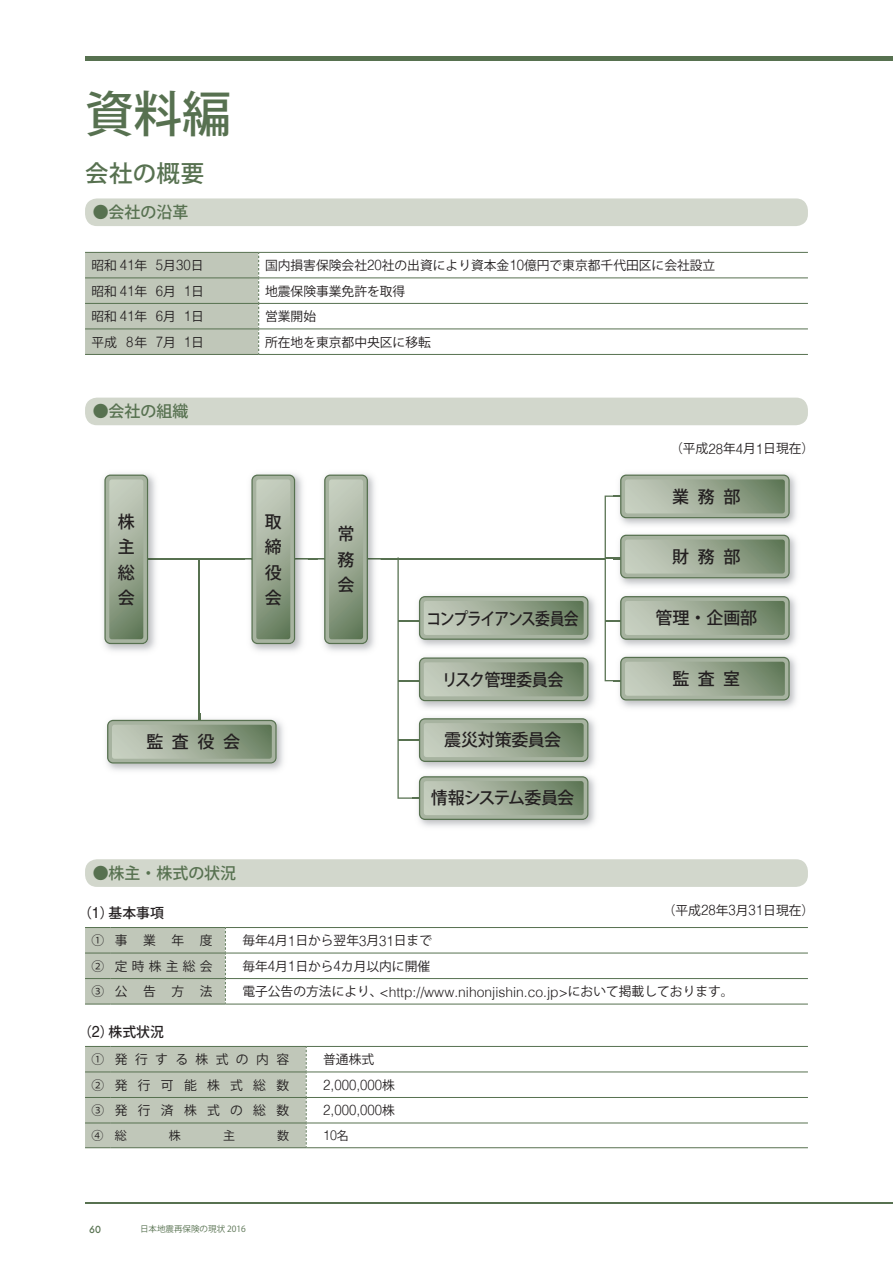
<style>
.page{position:relative;width:893px;height:1263px;background:#fff}
.page>*{position:absolute;margin:0;border:0;box-sizing:border-box;transform-origin:0 0}
.t1{font:500 48.9px "Koz Go Pro";color:#577150}
.t2{font:500 23.4px "Koz Go Pro";letter-spacing:.02em;color:#577150}
.t3{font:500 16.95px/25.5px "Koz Go Pro";letter-spacing:-.03em;color:#231f20;text-align:justify}
.t4{font:500 16.95px "Koz Go Pro";letter-spacing:-.07em;color:#231f20;scale:.87 1}
.t5{font:500 16.95px "Koz Go Pro";letter-spacing:-.055em;color:#231f20}
.t6{font:500 16.95px "Koz Go Pro";letter-spacing:-.03em;color:#231f20;scale:.95 1}
.t7{font:500 15.9px "Koz Go Pro";color:#577150}
.t8{font:300 14.7px "Helvetica";color:#231f20;scale:.9 1}
.t9{font:300 13.95px "Helvetica";color:#231f20}
.t10{font:500 13.8px "Koz Go Pro";color:#231f20}
.t11{font:300 13.8px "Helvetica";color:#231f20;scale:.9 1}
.t12{font:12.75px "Koz Go Pro";color:#231f20}
.t13{font:12.75px "Koz Go Pro";letter-spacing:.81em;color:#231f20}
.t14{font:12.75px "Koz Go Pro";letter-spacing:.585em;color:#231f20}
.t15{font:12px "Koz Go Pro";color:#231f20}
.t16{font:500 9.6px "Futura";color:#577150}
.t17{font:8.55px "Koz Go Pro";color:#577150}
.s1{font-family:"Helvetica";font-weight:300;font-size:14.7px}
.s2{font-family:"Helvetica";font-weight:400;font-size:15.9px}
.s3{font-family:"Koz Go Pro";font-weight:400;font-size:12.75px}
.s4{font-size:13.95px}
.s5{font-family:"Koz Go Pro";font-weight:400;font-size:12px}
</style>
<div class="page">
<hr style="left:85px;top:1202px;width:808px;height:1px;background:#577150">
<hr style="left:85px;top:57px;width:808px;height:4px;background:#577150">
<div style="left:85px;top:198px;width:723px;height:28px;background:#d2d7cc;border-radius:12px"></div>
<div style="left:85px;top:398px;width:723px;height:27px;background:#d2d7cc;border-radius:12px"></div>
<div style="left:85px;top:859px;width:723px;height:28px;background:#d2d7cc;border-radius:12px"></div>
<svg style="left:259px;top:253px;width:549px;height:101px"></svg>
<hr style="left:259px;top:252px;width:549px;height:1px;background:#577150">
<hr style="left:259px;top:277px;width:549px;height:1px;background:#577150">
<hr style="left:259px;top:303px;width:549px;height:1px;background:#577150">
<hr style="left:85px;top:354px;width:174px;height:1px;background:#577150">
<div style="left:85px;top:252px;width:174px;height:102px;background:#c0c7b9"></div>
<hr style="left:259px;top:328px;width:549px;height:1px;background:#577150">
<hr style="left:259px;top:354px;width:549px;height:1px;background:#577150">
<svg style="left:85px;top:927px;width:723px;height:78px"></svg>
<hr style="left:225px;top:978px;width:583px;height:1px;background:#577150">
<hr style="left:225px;top:1004px;width:583px;height:1px;background:#577150">
<svg style="left:307px;top:1072px;width:501px;height:52px"></svg>
<hr style="left:306px;top:1046px;width:502px;height:1px;background:#577150">
<hr style="left:306px;top:1071px;width:502px;height:1px;background:#577150">
<svg style="left:85px;top:1046px;width:222px;height:102px;background:#bbc3b4"></svg>
<hr style="left:306px;top:1097px;width:502px;height:1px;background:#577150">
<hr style="left:306px;top:1122px;width:502px;height:1px;background:#577150">
<hr style="left:306px;top:1147px;width:502px;height:1px;background:#577150">
<hr style="left:199px;top:558px;width:1px;height:173px;background:#577150">
<hr style="left:126px;top:558px;width:479px;height:1px;background:#577150">
<svg style="left:104px;top:474px;width:57px;height:170px"></svg>
<img style="left:109px;top:479px;width:34px;height:160px">
<img style="left:245px;top:473px;width:63px;height:178px">
<img style="left:245px;top:558px;width:63px;height:1px">
<svg style="left:251px;top:474px;width:44px;height:170px;background:#97a691"></svg>
<img style="left:256px;top:479px;width:34px;height:160px">
<svg style="left:324px;top:474px;width:44px;height:170px;background:#94a48e"></svg>
<img style="left:329px;top:479px;width:34px;height:160px">
<img style="left:419px;top:596px;width:177px;height:231px">
<img style="left:588px;top:712px;width:8px;height:2px">
<img style="left:588px;top:770px;width:8px;height:4px">
<svg style="left:397px;top:557px;width:191px;height:263px"></svg>
<img style="left:424px;top:601px;width:160px;height:34px">
<svg style="left:605px;top:474px;width:185px;height:227px"></svg>
<img style="left:625px;top:479px;width:160px;height:34px">
<svg style="left:107px;top:713px;width:170px;height:51px"></svg>
<img style="left:112px;top:725px;width:160px;height:34px">
<h1 class="t1" style="left:85px;top:83px;width:148px">資料編</h1>
<h2 class="t2" style="left:85px;top:159px;width:121px">会社の概要</h2>
<p class="t7" style="left:93px;top:202px;width:97px">●会社の沿革</p>
<p class="t12" style="left:91px;top:257px;width:114px">昭和 <span class="s1">41</span>年 <span class="s1">5</span>月<span class="s1">30</span>日</p>
<p class="t12" style="left:265px;top:257px;width:452px">国内損害保険会社<span class="s1">20</span>社の出資により資本金<span class="s1">10</span>億円で東京都千代田区に会社設立</p>
<p class="t12" style="left:91px;top:283px;width:114px">昭和 <span class="s1">41</span>年 <span class="s1">6</span>月 <span class="s1">1</span>日</p>
<p class="t12" style="left:265px;top:283px;width:142px">地震保険事業免許を取得</p>
<p class="t12" style="left:91px;top:308px;width:114px">昭和 <span class="s1">41</span>年 <span class="s1">6</span>月 <span class="s1">1</span>日</p>
<p class="t12" style="left:265px;top:308px;width:53px">営業開始</p>
<p class="t12" style="left:91px;top:334px;width:114px">平成 <span class="s1">8</span>年 <span class="s1">7</span>月 <span class="s1">1</span>日</p>
<p class="t12" style="left:265px;top:334px;width:167px">所在地を東京都中央区に移転</p>
<p class="t7" style="left:93px;top:401px;width:97px">●会社の組織</p>
<h3 class="t3" style="left:118px;top:509px;width:18px">株主総会</h3>
<h3 class="t3" style="left:265px;top:509px;width:18px">取締役会</h3>
<h3 class="t3" style="left:338px;top:522px;width:18px">常務会</h3>
<h3 class="t3" style="left:146px;top:730px;width:95px">監査役会</h3>
<p class="t7" style="left:93px;top:863px;width:145px">●株主・株式の状況</p>
<h3 class="t4" style="left:426px;top:608px;width:177px">コンプライアンス委員会</h3>
<h3 class="t6" style="left:442px;top:668px;width:130px">リスク管理委員会</h3>
<h3 class="t3" style="left:444px;top:728px;width:119px">震災対策委員会</h3>
<h3 class="t5" style="left:431px;top:787px;width:145px">情報システム委員会</h3>
<p class="t12" style="left:670px;top:440px;width:146px">（平成<span class="s1">28</span>年<span class="s1">4</span>月<span class="s1">1</span>日現在）</p>
<h3 class="t3" style="left:672px;top:484px;width:70px">業務部</h3>
<h3 class="t3" style="left:672px;top:545px;width:70px">財務部</h3>
<h3 class="t3" style="left:655px;top:606px;width:103px">管理・企画部</h3>
<h3 class="t3" style="left:672px;top:667px;width:69px">監査室</h3>
<p class="t10" style="left:78px;top:904px;width:87px">（<span class="s2">1</span>）基本事項</p>
<p class="t12" style="left:663px;top:902px;width:153px">（平成<span class="s1">28</span>年<span class="s1">3</span>月<span class="s1">31</span>日現在）</p>
<p class="t12" style="left:91px;top:932px;width:123px">①事業年度</p>
<p class="t12" style="left:242px;top:932px;width:191px">毎年<span class="s1">4</span>月<span class="s1">1</span>日から翌年<span class="s1">3</span>月<span class="s1">31</span>日まで</p>
<p class="t12" style="left:91px;top:958px;width:123px">② 定時株主総会</p>
<p class="t12" style="left:242px;top:958px;width:189px">毎年<span class="s1">4</span>月<span class="s1">1</span>日から<span class="s1">4</span>カ月以内に開催</p>
<p class="t12" style="left:91px;top:983px;width:123px">③公告方法</p>
<p class="t9" style="left:242px;top:980px;width:493px"><span class="s3">電子公告の方法により、</span>&lt;http://www.nihonjishin.co.jp&gt;<span class="s3">において掲載しております。</span></p>
<p class="t10" style="left:78px;top:1023px;width:87px">（<span class="s2">2</span>）株式状況</p>
<p class="t14" style="left:91px;top:1051px;width:199px">① 発行する株式の内容</p>
<p class="t12" style="left:323px;top:1051px;width:53px">普通株式</p>
<p class="t13" style="left:91px;top:1077px;width:199px">②発行可能株式総数</p>
<p class="t8" style="left:323px;top:1072px;width:81px">2<span class="s4">,</span>000<span class="s4">,</span>000<span class="s3">株</span></p>
<p class="t13" style="left:91px;top:1102px;width:199px">③発行済株式の総数</p>
<p class="t8" style="left:323px;top:1098px;width:81px">2<span class="s4">,</span>000<span class="s4">,</span>000<span class="s3">株</span></p>
<p class="t15" style="left:91px;top:1128px;width:37px">④ 総</p>
<p class="t15" style="left:169px;top:1128px;width:13px">株</p>
<p class="t15" style="left:223px;top:1128px;width:13px">主</p>
<p class="t15" style="left:277px;top:1128px;width:13px">数</p>
<p class="t11" style="left:323px;top:1124px;width:30px">10<span class="s5">名</span></p>
<p class="t16" style="left:89px;top:1222px;width:13px">60</p>
<p class="t17" style="left:140px;top:1224px;width:107px">日本地震再保険の現状 2016</p>
</div>
